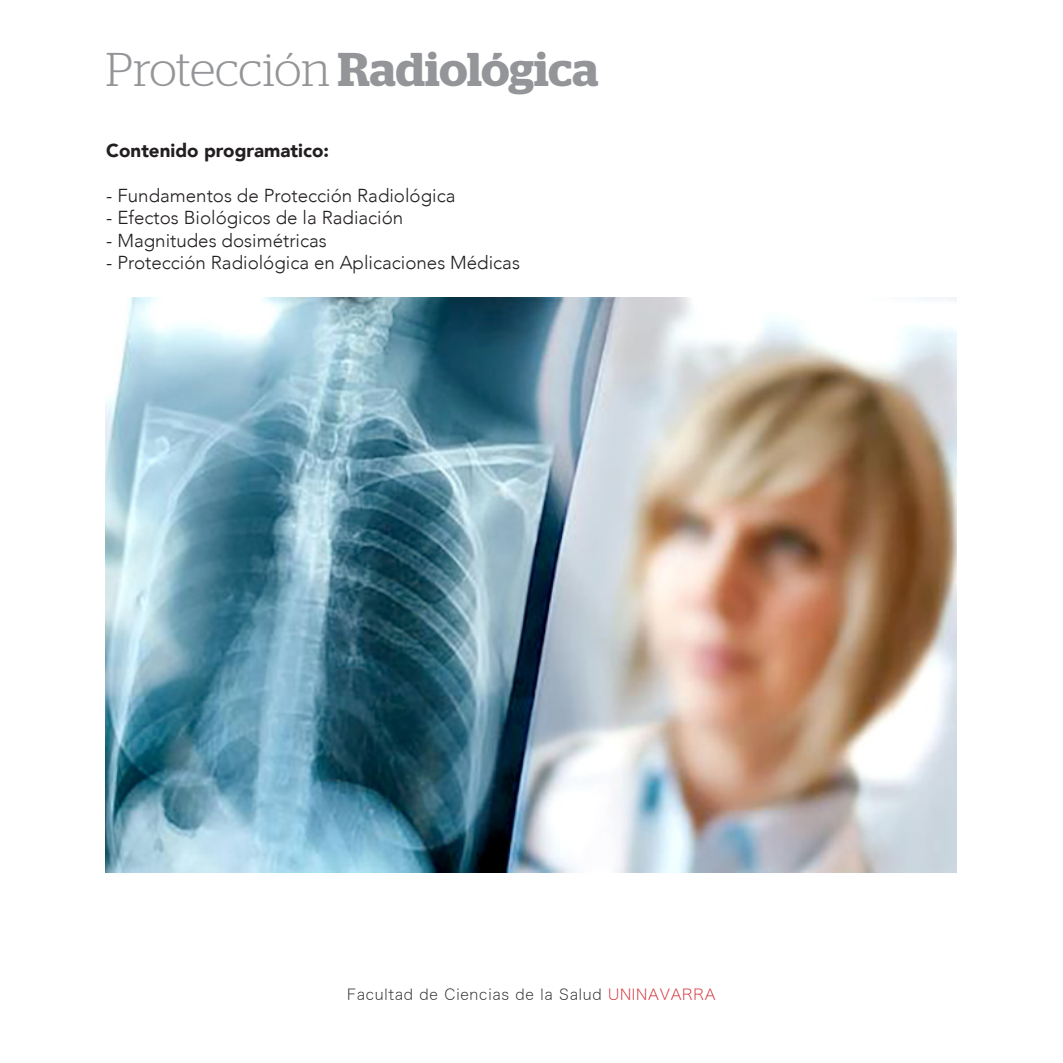
<style>
.page{position:relative;width:1063px;height:1063px;background:#fff}
.page>*{position:absolute;margin:0;border:0;box-sizing:border-box;transform-origin:0 0}
.t1{font:600 47.25px "Stag";letter-spacing:-.005em;color:#939598}
.t2{font:300 18.75px "Avenir";color:#231f20}
.t3{font:900 18.75px "Avenir";color:#231f20}
.t4{font:15px "Hiragino Sans W1";letter-spacing:.05em;color:#231f20}
.s1{font-weight:300}
.s2{color:#d1232a}
</style>
<div class="page">
<img style="left:106px;top:298px;width:851px;height:575px">
<h1 class="t1" style="left:106px;top:41px;width:494px"><span class="s1">Protección</span> Radiológica</h1>
<p class="t3" style="left:106px;top:134px;width:224px">Contenido programatico:</p>
<p class="t2" style="left:106px;top:184px;width:351px">- Fundamentos de Protección Radiológica</p>
<p class="t2" style="left:106px;top:207px;width:299px">- Efectos Biológicos de la Radiación</p>
<p class="t2" style="left:106px;top:229px;width:222px">- Magnitudes dosimétricas</p>
<p class="t2" style="left:106px;top:252px;width:415px">- Protección Radiológica en Aplicaciones Médicas</p>
<p class="t4" style="left:347px;top:981px;width:370px">Facultad de Ciencias de la Salud <span class="s2">UNINAVARRA</span></p>
</div>
